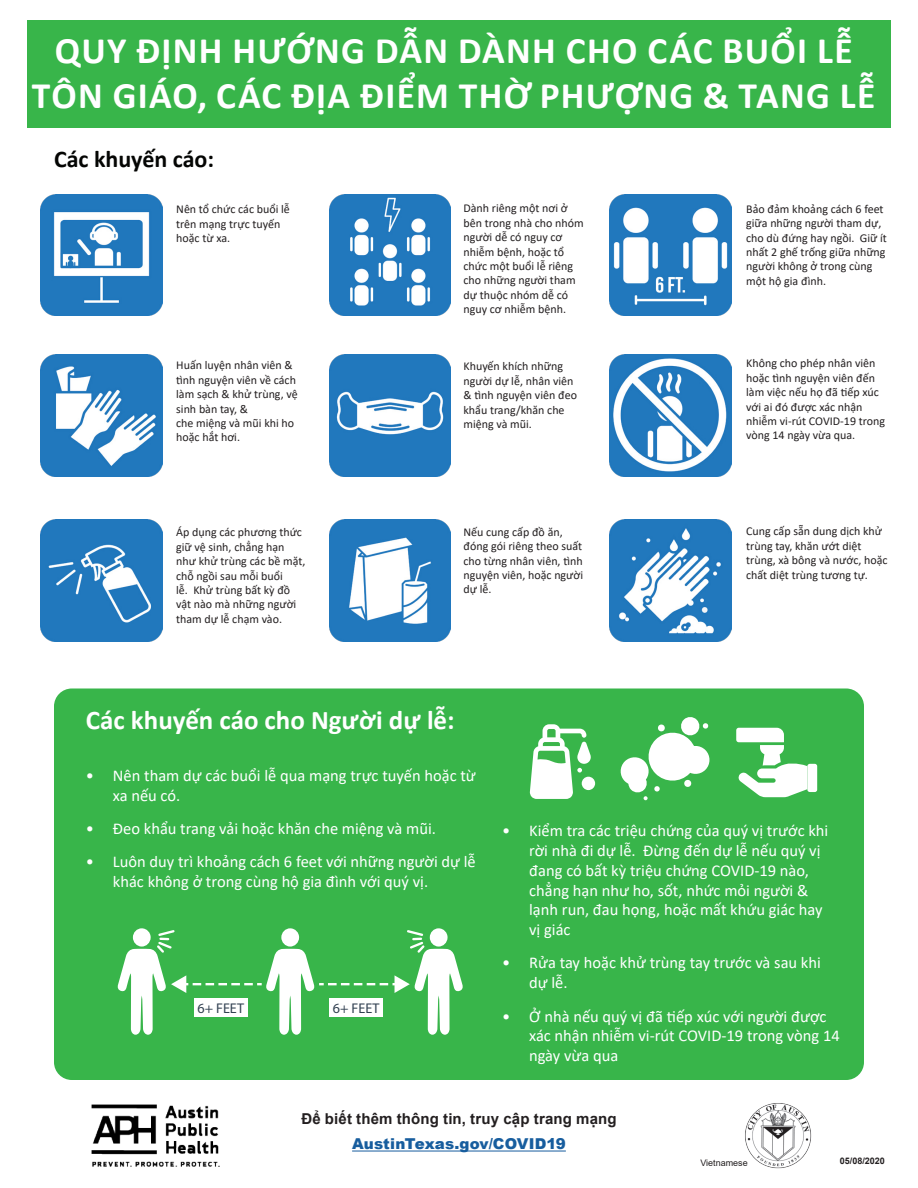
<style>
.page{position:relative;width:918px;height:1188px;background:#fff}
.page>*{position:absolute;margin:0;border:0;box-sizing:border-box;transform-origin:0 0}
.t1{font:700 37.5px/45px "Calibri";letter-spacing:.035em;color:#fff;text-align:center}
.t2{font:700 27px "Calibri";color:#fff}
.t3{font:700 24px "Calibri";color:#040503}
.t4{font:16.5px/19.8px "Calibri";color:#fff}
.t5{font:700 15px "Arial";letter-spacing:.01em;color:#231f20}
.t6{font:900 15px "Arial";letter-spacing:.005em;color:#175d9e}
.t7{font:600 14.1px "Futura PT";color:#314051}
.t8{font:12px/14.4px "Calibri";color:#231f20}
.t9{font:700 9px "Arial";color:#231f20}
.t10{font:9px "Arial";color:#231f20}
</style>
<div class="page">
<div style="left:27px;top:20px;width:864px;height:108px;background:#38b54a"></div>
<div style="left:54px;top:688px;width:810px;height:392px;background:#38b54a;border-radius:18px"></div>
<svg style="left:117px;top:928px;width:346px;height:107px"></svg>
<hr style="left:352px;top:1151px;width:214px;height:1px;background:#175d9e">
<div style="left:807px;top:764px;width:10px;height:28px;background:#fff;border-radius:2px"></div>
<svg style="left:736px;top:728px;width:71px;height:69px"></svg>
<div style="left:582px;top:777px;width:13px;height:13px;background:#fff;border-radius:50%"></div>
<svg style="left:620px;top:717px;width:90px;height:83px"></svg>
<svg style="left:530px;top:724px;width:61px;height:75px"></svg>
<img style="left:329px;top:194px;width:122px;height:122px">
<img style="left:610px;top:194px;width:121px;height:122px">
<img style="left:610px;top:355px;width:121px;height:121px">
<img style="left:329px;top:355px;width:122px;height:121px">
<img style="left:329px;top:520px;width:122px;height:121px">
<img style="left:610px;top:520px;width:121px;height:121px">
<img style="left:41px;top:520px;width:121px;height:121px">
<img style="left:41px;top:355px;width:121px;height:121px">
<img style="left:41px;top:194px;width:121px;height:122px">
<img style="left:92px;top:1105px;width:127px;height:61px">
<img style="left:745px;top:1103px;width:67px;height:66px">
<p class="t1" style="left:32px;top:28px;width:845px">QUY ĐỊNH HƯỚNG DẪN DÀNH CHO CÁC BUỔI LỄ<br>TÔN GIÁO, CÁC ĐỊA ĐIỂM THỜ PHƯỢNG &amp; TANG LỄ</p>
<p class="t3" style="left:54px;top:142px;width:162px">Các khuyến cáo:</p>
<p class="t8" style="left:176px;top:202px;width:115px">Nên tổ chức các buổi lễ trên mạng trực tuyến hoặc từ xa.</p>
<p class="t8" style="left:176px;top:358px;width:123px">Huấn luyện nhân viên &amp; tình nguyện viên về cách làm sạch &amp; khử trùng, vệ sinh bàn tay, &amp;</p>
<p class="t8" style="left:176px;top:415px;width:119px">che miệng và mũi khi ho hoặc hắt hơi.</p>
<p class="t8" style="left:464px;top:201px;width:122px">Dành riêng một nơi ở bên trong nhà cho nhóm người dễ có nguy cơ nhiễm bệnh, hoặc tổ chức một buổi lễ riêng cho những người tham dự thuộc nhóm dễ có nguy cơ nhiễm bệnh.</p>
<p class="t8" style="left:464px;top:359px;width:115px">Khuyến khích những người dự lễ, nhân viên &amp; tình nguyện viên đeo khẩu trang/khăn che miệng và mũi.</p>
<p class="t8" style="left:176px;top:525px;width:131px">Áp dụng các phương thức giữ vệ sinh, chẳng hạn như khử trùng các bề mặt, chỗ ngồi sau mỗi buổi<br>lễ. Khử trùng bất kỳ đồ vật nào mà những người tham dự lễ chạm vào.</p>
<p class="t8" style="left:464px;top:524px;width:121px">Nếu cung cấp đồ ăn, đóng gói riêng theo suất cho từng nhân viên, tình nguyện viên, hoặc người dự lễ.</p>
<p class="t8" style="left:746px;top:201px;width:142px">Bảo đảm khoảng cách 6 feet giữa những người tham dự, cho dù đứng hay ngồi. Giữ ít nhất 2 ghế trống giữa những người không ở trong cùng một hộ gia đình.</p>
<p class="t8" style="left:746px;top:356px;width:140px">Không cho phép nhân viên hoặc tình nguyện viên đến làm việc nếu họ đã tiếp xúc với ai đó được xác nhận nhiễm vi-rút COVID-19 trong vòng 14 ngày vừa qua.</p>
<p class="t8" style="left:746px;top:524px;width:143px">Cung cấp sẵn dung dịch khử trùng tay, khăn ướt diệt trùng, xà bông và nước, hoặc chất diệt trùng tương tự.</p>
<p class="t2" style="left:86px;top:701px;width:370px">Các khuyến cáo cho Người dự lễ:</p>
<p class="t4" style="left:113px;top:765px;width:365px;text-indent:-27px">• Nên tham dự các buổi lễ qua mạng trực tuyến hoặc từ xa nếu có.</p>
<p class="t4" style="left:86px;top:818px;width:352px">• Đeo khẩu trang vải hoặc khăn che miệng và mũi.</p>
<p class="t4" style="left:113px;top:851px;width:364px;text-indent:-27px">• Luôn duy trì khoảng cách 6 feet với những người dự lễ khác không ở trong cùng hộ gia đình với quý vị.</p>
<p class="t7" style="left:197px;top:1000px;width:48px">6+ FEET</p>
<p class="t7" style="left:333px;top:1000px;width:48px">6+ FEET</p>
<p class="t4" style="left:529px;top:820px;width:301px;text-indent:-27px">• Kiểm tra các triệu chứng của quý vị trước khi rời nhà đi dự lễ. Đừng đến dự lễ nếu quý vị đang có bất kỳ triệu chứng COVID-19 nào, chẳng hạn như ho, sốt, nhức mỏi người &amp; lạnh run, đau họng, hoặc mất khứu giác hay vị giác</p>
<p class="t4" style="left:529px;top:953px;width:293px;text-indent:-27px">• Rửa tay hoặc khử trùng tay trước và sau khi dự lễ.</p>
<p class="t4" style="left:529px;top:1006px;width:312px;text-indent:-27px">• Ở nhà nếu quý vị đã tiếp xúc với người được xác nhận nhiễm vi-rút COVID-19 trong vòng 14 ngày vừa qua</p>
<p class="t5" style="left:301px;top:1109px;width:317px">Để biết thêm thông tin, truy cập trang mạng</p>
<p class="t6" style="left:352px;top:1133px;width:215px">AustinTexas.gov/COVID19</p>
<p class="t10" style="left:700px;top:1156px;width:49px">Vietnamese</p>
<p class="t9" style="left:840px;top:1155px;width:47px">05/08/2020</p>
</div>
